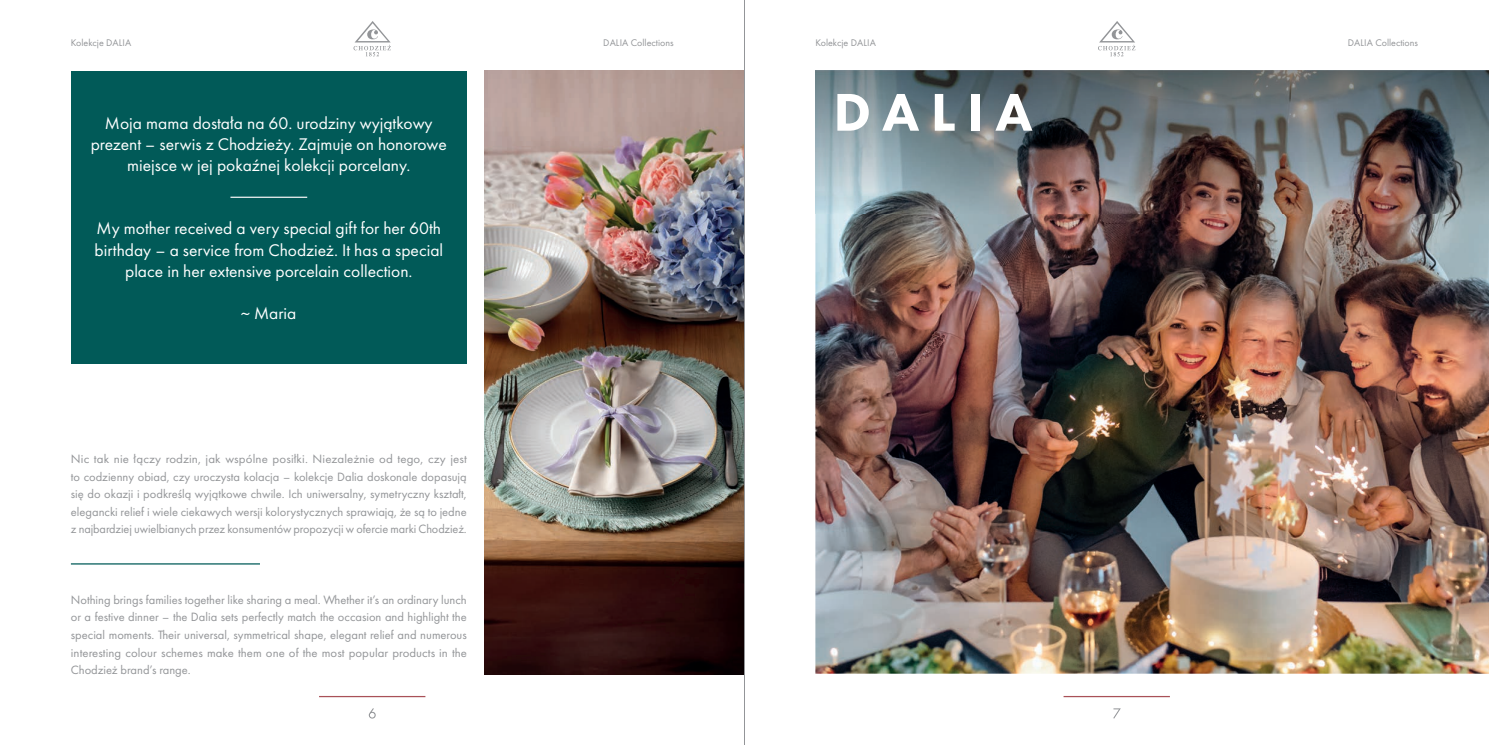
<style>
.page{position:relative;width:1489px;height:745px;background:#fff}
.page>*{position:absolute;margin:0;border:0;box-sizing:border-box;transform-origin:0 0}
.t1{font:800 55px "Futura PT";letter-spacing:.21em;color:#fff}
.t2{font:17.5px/21px "Futura PT";color:#fff;text-align:center}
.t3{font:12.5px/17.5px "Futura PT";letter-spacing:-.005em;color:#939598;text-align:justify}
.t4{font:10px "Futura PT";color:#939598}
</style>
<div class="page">
<svg style="left:369px;top:708px;width:6px;height:10px"></svg>
<svg style="left:353px;top:21px;width:38px;height:35px"></svg>
<svg style="left:1113px;top:708px;width:7px;height:10px"></svg>
<svg style="left:1098px;top:21px;width:37px;height:35px"></svg>
<hr style="left:319px;top:695px;width:106px;height:1px;background:#a95158">
<hr style="left:1063px;top:695px;width:106px;height:1px;background:#a95158">
<img style="left:484px;top:71px;width:260px;height:602px">
<img style="left:815px;top:213px;width:673px;height:460px">
<img style="left:815px;top:71px;width:673px;height:142px">
<div style="left:71px;top:71px;width:396px;height:292px;background:#015a58"></div>
<hr style="left:230px;top:196px;width:77px;height:2px;background:#f2f3f4">
<hr style="left:71px;top:563px;width:189px;height:1px;background:#015a58">
<hr style="left:744px;top:0;width:1px;height:744px;background:#939598">
<p class="t4" style="left:71px;top:37px;width:62px">Kolekcje DALIA</p>
<p class="t4" style="left:603px;top:37px;width:72px">DALIA Collections</p>
<p class="t4" style="left:815px;top:37px;width:62px">Kolekcje DALIA</p>
<p class="t4" style="left:1347px;top:37px;width:72px">DALIA Collections</p>
<h2 class="t2" style="left:91px;top:113px;width:358px">Moja mama dostała na 60. urodziny wyjątkowy prezent – serwis z Chodzieży. Zajmuje on honorowe miejsce w jej pokaźnej kolekcji porcelany.</h2>
<h2 class="t2" style="left:94px;top:218px;width:350px">My mother received a very special gift for her 60th birthday – a service from Chodzież. It has a special place in her extensive porcelain collection.</h2>
<h2 class="t2" style="left:241px;top:302px;width:57px">~ Maria</h2>
<p class="t3" style="left:71px;top:450px;width:397px">Nic tak nie łączy rodzin, jak wspólne posiłki. Niezależnie od tego, czy jest to codzienny obiad, czy uroczysta kolacja – kolekcje Dalia doskonale dopasują się do okazji i podkreślą wyjątkowe chwile. Ich uniwersalny, symetryczny kształt, elegancki relief i wiele ciekawych wersji kolorystycznych sprawiają, że są to jedne z najbardziej uwielbianych przez konsumentów propozycji w ofercie marki Chodzież.</p>
<p class="t3" style="left:71px;top:590px;width:397px">Nothing brings families together like sharing a meal. Whether it’s an ordinary lunch or a festive dinner – the Dalia sets perfectly match the occasion and highlight the special moments. Their universal, symmetrical shape, elegant relief and numerous interesting colour schemes make them one of the most popular products in the Chodzież brand’s range.</p>
<h1 class="t1" style="left:833px;top:78px;width:201px">DALIA</h1>
</div>
